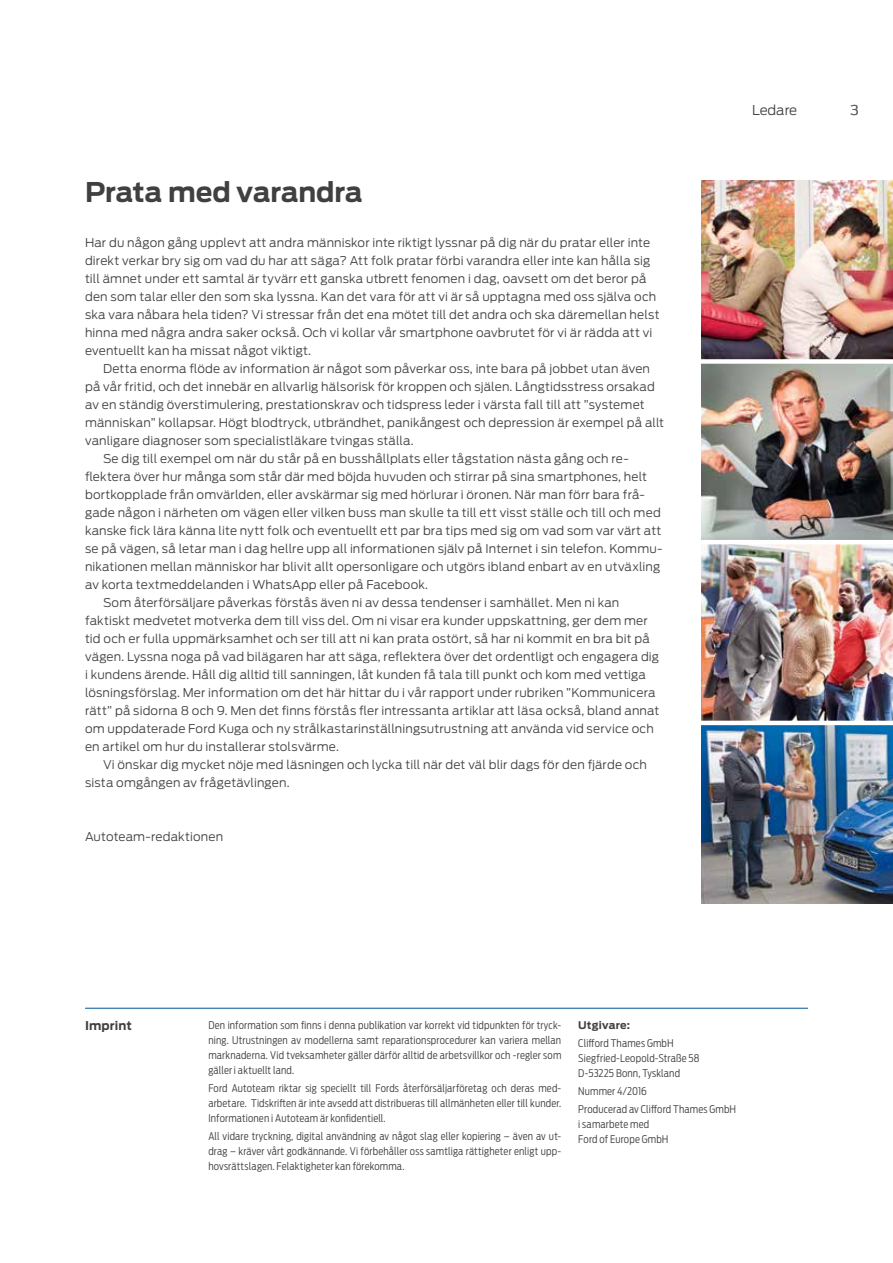
<style>
.page{position:relative;width:893px;height:1263px;background:#fff}
.page>*{position:absolute;margin:0;border:0;box-sizing:border-box;transform-origin:0 0}
.t1{font:700 27px "Ford Antenna";letter-spacing:-.005em;color:#404040}
.t2{font:300 13.5px "Ford Antenna";letter-spacing:-.005em;color:#404040}
.t3{font:300 13.5px "Ford Antenna";color:#636362}
.t4{font:300 12px/18px "Ford Antenna";letter-spacing:.01em;color:#404040}
.t5{font:700 12px "Ford Antenna";letter-spacing:.01em;color:#404040}
.t6{font:300 10.5px/15px "Ford Antenna Cond";letter-spacing:.015em;color:#404040}
.t7{font:700 10.5px "Ford Antenna";letter-spacing:.02em;color:#404040}
</style>
<div class="page">
<hr style="left:85px;top:1008px;width:723px;height:1px;background:#005396">
<img style="left:702px;top:544px;width:191px;height:177px">
<img style="left:702px;top:181px;width:191px;height:178px">
<img style="left:702px;top:364px;width:191px;height:176px">
<img style="left:702px;top:725px;width:191px;height:179px">
<h1 class="t1" style="left:85px;top:168px;width:279px">Prata med varandra</h1>
<p class="t4" style="left:85px;top:232px;width:576px">Har du någon gång upplevt att andra människor inte riktigt lyssnar på dig när du pratar eller inte direkt verkar bry sig om vad du har att säga? Att folk pratar förbi varandra eller inte kan hålla sig till ämnet under ett samtal är tyvärr ett ganska utbrett fenomen i dag, oavsett om det beror på den som talar eller den som ska lyssna. Kan det vara för att vi är så upptagna med oss själva och ska vara nåbara hela tiden? Vi stressar från det ena mötet till det andra och ska däremellan helst hinna med några andra saker också. Och vi kollar vår smartphone oavbrutet för vi är rädda att vi eventuellt kan ha missat något viktigt.</p>
<p class="t4" style="left:103px;top:358px;width:548px">Detta enorma flöde av information är något som påverkar oss, inte bara på jobbet utan även</p>
<p class="t4" style="left:85px;top:376px;width:571px">på vår fritid, och det innebär en allvarlig hälsorisk för kroppen och själen. Långtidsstress orsakad</p>
<p class="t4" style="left:85px;top:394px;width:561px">av en ständig överstimulering, prestationskrav och tidspress leder i värsta fall till att ”systemet</p>
<p class="t4" style="left:85px;top:412px;width:581px">människan” kollapsar. Högt blodtryck, utbrändhet, panikångest och depression är exempel på allt</p>
<p class="t4" style="left:85px;top:430px;width:330px">vanligare diagnoser som specialistläkare tvingas ställa.</p>
<p class="t4" style="left:103px;top:448px;width:527px">Se dig till exempel om när du står på en busshållplats eller tågstation nästa gång och re-</p>
<p class="t4" style="left:85px;top:466px;width:563px">flektera över hur många som står där med böjda huvuden och stirrar på sina smartphones, helt</p>
<p class="t4" style="left:85px;top:484px;width:561px">bortkopplade från omvärlden, eller avskärmar sig med hörlurar i öronen. När man förr bara frå-</p>
<p class="t4" style="left:85px;top:502px;width:577px">gade någon i närheten om vägen eller vilken buss man skulle ta till ett visst ställe och till och med</p>
<p class="t4" style="left:85px;top:520px;width:578px">kanske fick lära känna lite nytt folk och eventuellt ett par bra tips med sig om vad som var värt att</p>
<p class="t4" style="left:85px;top:538px;width:579px">se på vägen, så letar man i dag hellre upp all informationen själv på Internet i sin telefon. Kommu-</p>
<p class="t4" style="left:85px;top:556px;width:577px">nikationen mellan människor har blivit allt opersonligare och utgörs ibland enbart av en utväxling</p>
<p class="t4" style="left:85px;top:574px;width:344px">av korta textmeddelanden i WhatsApp eller på Facebook.</p>
<p class="t4" style="left:103px;top:592px;width:518px">Som återförsäljare påverkas förstås även ni av dessa tendenser i samhället. Men ni kan</p>
<p class="t4" style="left:85px;top:610px;width:564px">faktiskt medvetet motverka dem till viss del. Om ni visar era kunder uppskattning, ger dem mer</p>
<p class="t4" style="left:85px;top:628px;width:566px">tid och er fulla uppmärksamhet och ser till att ni kan prata ostört, så har ni kommit en bra bit på</p>
<p class="t4" style="left:85px;top:646px;width:575px">vägen. Lyssna noga på vad bilägaren har att säga, reflektera över det ordentligt och engagera dig</p>
<p class="t4" style="left:85px;top:664px;width:562px">i kundens ärende. Håll dig alltid till sanningen, låt kunden få tala till punkt och kom med vettiga</p>
<p class="t4" style="left:85px;top:682px;width:572px">lösningsförslag. Mer information om det här hittar du i vår rapport under rubriken ”Kommunicera</p>
<p class="t4" style="left:85px;top:700px;width:576px">rätt” på sidorna 8 och 9. Men det finns förstås fler intressanta artiklar att läsa också, bland annat</p>
<p class="t4" style="left:85px;top:718px;width:570px">om uppdaterade Ford Kuga och ny strålkastarinställningsutrustning att använda vid service och</p>
<p class="t4" style="left:85px;top:736px;width:255px">en artikel om hur du installerar stolsvärme.</p>
<p class="t4" style="left:103px;top:754px;width:545px">Vi önskar dig mycket nöje med läsningen och lycka till när det väl blir dags för den fjärde och</p>
<p class="t4" style="left:85px;top:772px;width:206px">sista omgången av frågetävlingen.</p>
<p class="t4" style="left:85px;top:826px;width:140px">Autoteam-redaktionen</p>
<p class="t2" style="left:752px;top:98px;width:47px">Ledare</p>
<p class="t3" style="left:850px;top:98px;width:10px">3</p>
<p class="t6" style="left:208px;top:1016px;width:354px;text-align:justify">Den information som finns i denna publikation var korrekt vid tidpunkten för tryck&shy;ning. Utrustningen av modellerna samt reparationsprocedurer kan variera mellan marknaderna. Vid tveksamheter gäller därför alltid de arbetsvillkor och -regler som gäller i aktuellt land.</p>
<p class="t6" style="left:208px;top:1079px;width:354px;text-align:justify">Ford Autoteam riktar sig speciellt till Fords återförsäljarföretag och deras med&shy;arbetare. Tidskriften är inte avsedd att distribueras till allmänheten eller till kunder.<br>Informationen i Autoteam är konfidentiell.</p>
<p class="t6" style="left:208px;top:1127px;width:354px;text-align:justify">All vidare tryckning, digital användning av något slag eller kopiering – även av ut&shy;drag – kräver vårt godkännande. Vi förbehåller oss samtliga rättigheter enligt upp&shy;hovsrättslagen. Felaktigheter kan förekomma.</p>
<p class="t5" style="left:85px;top:1015px;width:48px">Imprint</p>
<p class="t7" style="left:578px;top:1016px;width:53px">Utgivare:</p>
<p class="t6" style="left:578px;top:1034px;width:123px">Clifford Thames GmbH<br>Siegfried-Leopold-Straße 58<br>D-53225 Bonn, Tyskland</p>
<p class="t6" style="left:578px;top:1081px;width:159px;line-height:18px">Nummer 4/2016<br>Producerad av Clifford Thames GmbH</p>
<p class="t6" style="left:578px;top:1115px;width:92px">i samarbete med<br>Ford of Europe GmbH</p>
</div>
